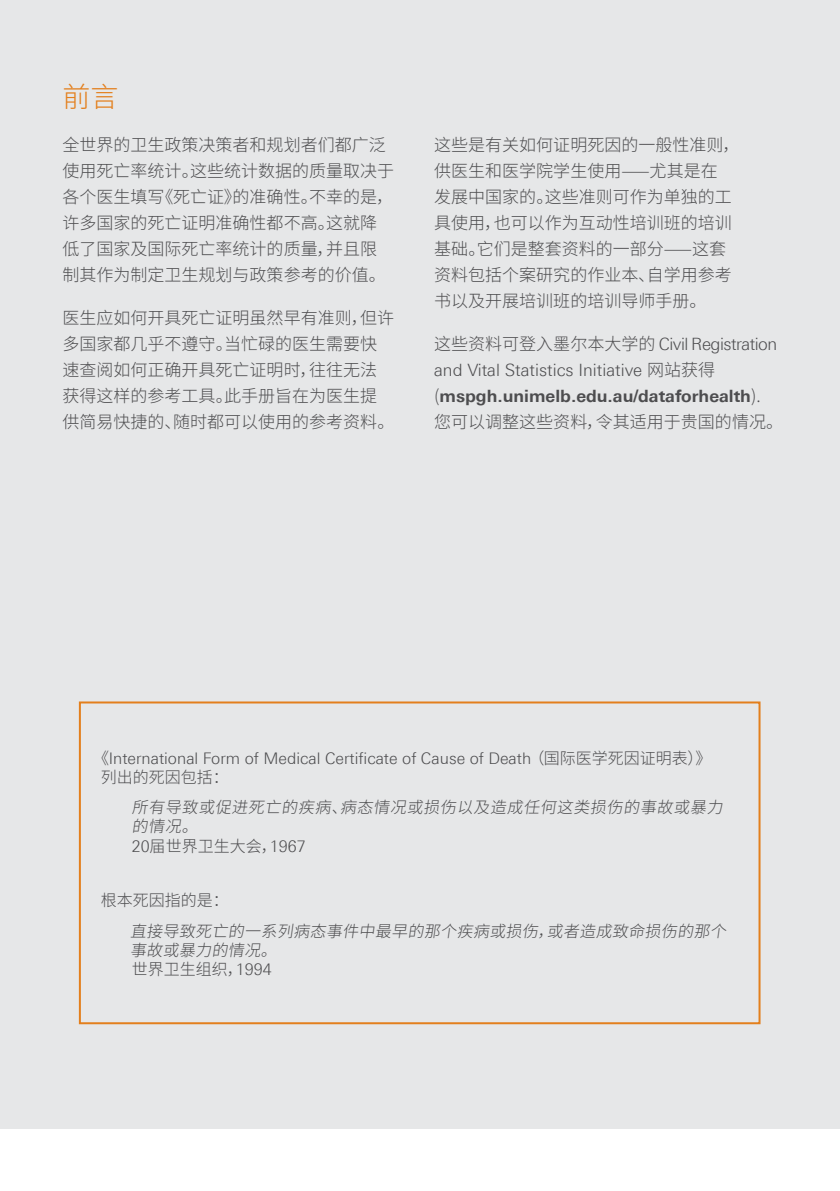
<style>
.page{position:relative;width:840px;height:1191px;background:#fff}
.page>*{position:absolute;margin:0;border:0;box-sizing:border-box;transform-origin:0 0}
.t1{font:300 28px "Source Han Sans CN";color:#e37f1c}
.t2{font:300 17px/26px "Source Han Sans CN";color:#4d4d4f}
.t3{font:300 17px/26px "Linotype Univers 330";color:#4d4d4f}
.t4{font:700 17px "Linotype Univers 630";color:#4d4d4f}
.t5{font:300 16px/30.6px "Source Han Sans CN";color:#4d4d4f}
.t6{font:300 16px "Linotype Univers 330";color:#4d4d4f}
.s1{font-family:"Source Han Sans CN"}
.s2{font-family:"Source Han Sans CN";font-weight:300}
.s3{font-family:"Linotype Univers 330"}
</style>
<div class="page">
<div style="left:0;top:0;width:839px;height:1128px;background:#e6e7e8"></div>
<div style="left:79px;top:701px;width:681px;height:323px;border:2px solid #e37f1c"></div>
<h1 class="t1" style="left:62px;top:81px;width:57px">前言</h1>
<p class="t2" style="left:62px;top:132px;width:333px">全世界的卫生政策决策者和规划者们都广泛使用死亡率统计。这些统计数据的质量取决于各个医生填写《死亡证》的准确性。不幸的是，许多国家的死亡证明准确性都不高。这就降低了国家及国际死亡率统计的质量，并且限制其作为制定卫生规划与政策参考的价值。</p>
<p class="t2" style="left:62px;top:305px;width:333px">医生应如何开具死亡证明虽然早有准则，但许多国家都几乎不遵守。当忙碌的医生需要快速查阅如何正确开具死亡证明时，往往无法获得这样的参考工具。此手册旨在为医生提供简易快捷的、随时都可以使用的参考资料。</p>
<p class="t2" style="left:434px;top:132px;width:306px">这些是有关如何证明死因的一般性准则，供医生和医学院学生使用——尤其是在<br>发展中国家的。这些准则可作为单独的工具使用，也可以作为互动性培训班的培训基础。它们是整套资料的一部分——这套资料包括个案研究的作业本、自学用参考书以及开展培训班的培训导师手册。</p>
<p class="t3" style="left:434px;top:331px;width:344px"><span class="s1">这些资料可登入墨尔本大学的</span> Civil Registration and Vital Statistics Initiative <span class="s1">网站获得</span></p>
<p class="t4" style="left:434px;top:386px;width:328px"><span class="s2">(</span>mspgh.unimelb.edu.au/dataforhealth<span class="s2">).</span></p>
<p class="t2" style="left:434px;top:409px;width:350px">您可以调整这些资料，令其适用于贵国的情况。</p>
<p class="t6" style="left:93px;top:748px;width:619px"><span class="s1">《</span>International Form of Medical Certificate of Cause of Death <span class="s1">（国际医学死因证明表）》</span></p>
<p class="t5" style="left:132px;top:762px;width:598px;text-indent:-31px">列出的死因包括：<br>所有导致或促进死亡的疾病、病态情况或损伤以及造成任何这类损伤的事故或暴力</p>
<p class="t5" style="left:132px;top:817px;width:175px;line-height:19.2px">的情况。<br><span class="s3">20</span>届世界卫生大会，<span class="s3">1967</span></p>
<p class="t5" style="left:130px;top:885px;width:603px;text-indent:-29px">根本死因指的是：<br>直接导致死亡的一系列病态事件中最早的那个疾病或损伤，或者造成致命损伤的那个</p>
<p class="t5" style="left:130px;top:940px;width:155px;line-height:19.2px">事故或暴力的情况。世界卫生组织，<span class="s3">1994</span></p>
</div>
